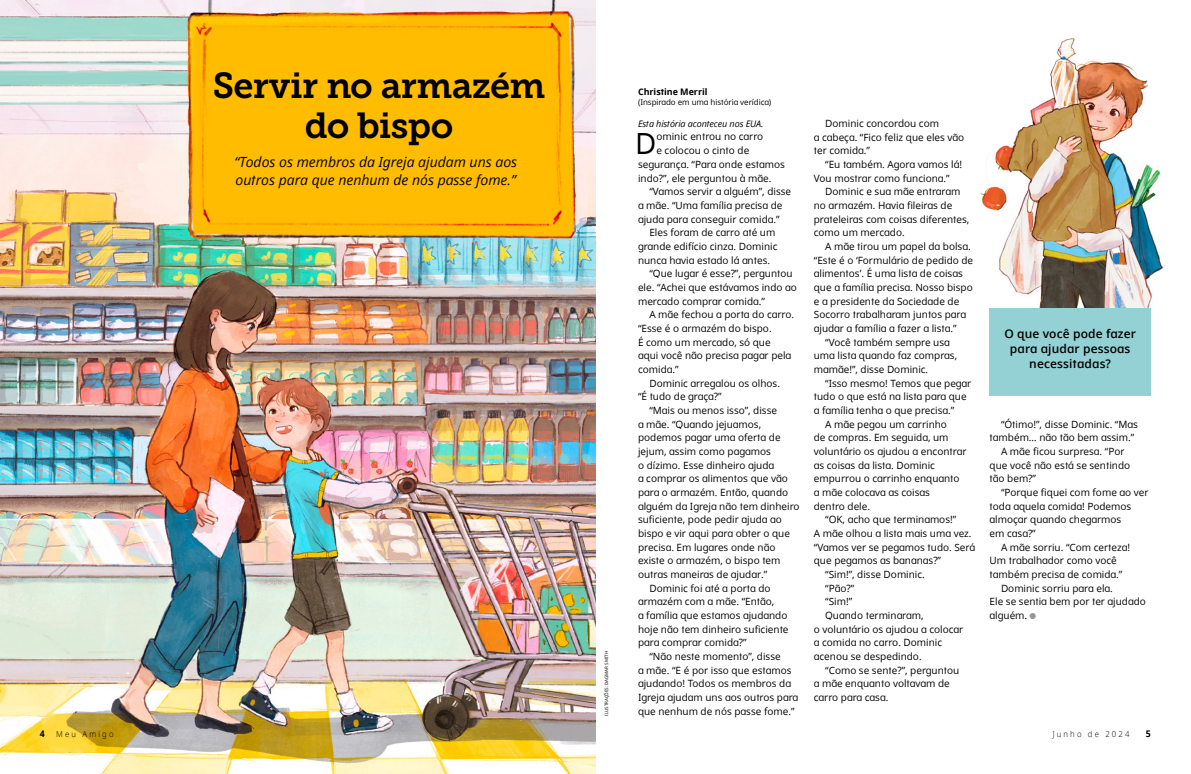
<style>
.page{position:relative;width:1191px;height:774px;background:#fff}
.page>*{position:absolute;margin:0;border:0;box-sizing:border-box;transform-origin:0 0}
.h1_MUSEO_title{font:36px/40px "Museo Slablds Lat 700";letter-spacing:-.02em;color:#000;text-align:center}
.p1_first{font:29.1px "Dots Solidlds Lat";color:#000}
.t1{font:italic 14px/18px "Dots Solidlds Lat";color:#000}
.p1_aside_info_first__literacy_prompt{font:600 12px/15px "Dots Solidlds Lat";letter-spacing:.01em;color:#000;text-align:center}
.p1{font:10px/13.7px "Dots Solidlds Lat";color:#000}
.p1_first-2{font:10px "Dots Solidlds Lat";color:#000}
.t2{font:700 9.2px "Dots Solidlds Lat";color:#000;scale:.95 1}
.p1_bio{font:italic 9px "Dots Solidlds Lat";letter-spacing:-.01em;color:#000}
.p1_author-name{font:700 9px "Dots Solidlds Lat";letter-spacing:-.005em;color:#000}
.t3{font:300 8.2px "Dots Solidlds Lat";letter-spacing:.28em;color:#000;scale:.95 1}
.p1_author-role{font:8px "Dots Solidlds Lat";letter-spacing:-.005em;color:#000}
.t4{font:4.5px "Dots Solidlds Lat";color:#000}
.s1{font-family:"Ding P Ilds Dpi";font-size:8.5px;color:#969798}
</style>
<div class="page">
<img style="left:980px;top:37px;width:183px;height:271px">
<img style="left:0;top:0;width:595px;height:774px">
<div style="left:989px;top:308px;width:162px;height:87px;background:#93d1d4"></div>
<p class="h1_MUSEO_title" style="left:213px;top:64px;width:334px">Servir no armazém do bispo</p>
<p class="t1" style="left:234px;top:153px;width:284px">“Todos os membros da Igreja ajudam uns aos outros para que nenhum de nós passe fome.”</p>
<p class="t4" style="left:603px;top:716px;width:67px;rotate:-90deg">ILUSTRAÇÕES: DAGMAR SMITH</p>
<p class="p1_author-name" style="left:638px;top:85px;width:71px">Christine Merril</p>
<p class="p1_author-role" style="left:638px;top:96px;width:135px">(Inspirado em uma história verídica)</p>
<p class="p1_bio" style="left:638px;top:117px;width:127px">Esta história aconteceu nos EUA.</p>
<p class="p1_first" style="left:635px;top:122px;width:23px">D</p>
<p class="p1_first-2" style="left:656px;top:130px;width:108px">ominic entrou no carro</p>
<p class="p1_first-2" style="left:656px;top:143px;width:94px">e colocou o cinto de</p>
<p class="p1_first-2" style="left:638px;top:157px;width:148px">segurança. “Para onde estamos</p>
<p class="p1_first-2" style="left:638px;top:171px;width:135px">indo?”, ele perguntou à mãe.</p>
<p class="p1" style="left:638px;top:185px;width:155px;text-indent:11px">“Vamos servir a alguém”, disse a mãe. “Uma família precisa de ajuda para conseguir comida.”</p>
<p class="p1" style="left:638px;top:226px;width:141px;text-indent:11px">Eles foram de carro até um grande edifício cinza. Dominic nunca havia estado lá antes.</p>
<p class="p1" style="left:638px;top:267px;width:160px;text-indent:11px">“Que lugar é esse?”, perguntou ele. “Achei que estávamos indo ao mercado comprar comida.”</p>
<p class="p1" style="left:638px;top:308px;width:158px;text-indent:11px">A mãe fechou a porta do carro. “Esse é o armazém do bispo.<br>É como um mercado, só que<br>aqui você não precisa pagar pela comida.”</p>
<p class="p1" style="left:638px;top:376px;width:144px;text-indent:11px">Dominic arregalou os olhos. “É tudo de graça?”</p>
<p class="p1" style="left:638px;top:403px;width:163px;text-indent:11px">“Mais ou menos isso”, disse<br>a mãe. “Quando jejuamos, podemos pagar uma oferta de jejum, assim como pagamos<br>o dízimo. Esse dinheiro ajuda<br>a comprar os alimentos que vão para o armazém. Então, quando alguém da Igreja não tem dinheiro suficiente, pode pedir ajuda ao bispo e vir aqui para obter o que precisa. Em lugares onde não existe o armazém, o bispo tem outras maneiras de ajudar.”</p>
<p class="p1" style="left:638px;top:581px;width:152px;text-indent:11px">Dominic foi até a porta do armazém com a mãe. “Então,<br>a família que estamos ajudando hoje não tem dinheiro suficiente para comprar comida?”</p>
<p class="p1" style="left:638px;top:650px;width:162px;text-indent:11px">“Não neste momento”, disse<br>a mãe. “E é por isso que estamos ajudando! Todos os membros da<br>Igreja ajudam uns aos outros para que nenhum de nós passe fome.”</p>
<p class="p1" style="left:814px;top:116px;width:152px;text-indent:11px">Dominic concordou com<br>a cabeça. “Fico feliz que eles vão ter comida.”</p>
<p class="p1" style="left:814px;top:157px;width:150px;text-indent:11px">“Eu também. Agora vamos lá!<br>Vou mostrar como funciona.”</p>
<p class="p1" style="left:814px;top:185px;width:157px;text-indent:11px">Dominic e sua mãe entraram no armazém. Havia fileiras de prateleiras com coisas diferentes, como um mercado.</p>
<p class="p1" style="left:814px;top:239px;width:161px;text-indent:11px">A mãe tirou um papel da bolsa. “Este é o ‘Formulário de pedido de alimentos’. É uma lista de coisas que a família precisa. Nosso bispo e a presidente da Sociedade de<br>Socorro trabalharam juntos para ajudar a família a fazer a lista.”</p>
<p class="p1" style="left:814px;top:335px;width:145px;text-indent:11px">“Você também sempre usa uma lista quando faz compras, mamãe!”, disse Dominic.</p>
<p class="p1" style="left:814px;top:376px;width:159px;text-indent:11px">“Isso mesmo! Temos que pegar tudo o que está na lista para que a família tenha o que precisa.”</p>
<p class="p1" style="left:814px;top:417px;width:154px;text-indent:11px">A mãe pegou um carrinho<br>de compras. Em seguida, um voluntário os ajudou a encontrar as coisas da lista. Dominic empurrou o carrinho enquanto a mãe colocava as coisas<br>dentro dele.</p>
<p class="p1" style="left:814px;top:513px;width:163px;text-indent:11px">“OK, acho que terminamos!”<br>A mãe olhou a lista mais uma vez. “Vamos ver se pegamos tudo. Será que pegamos as bananas?”</p>
<p class="p1" style="left:825px;top:568px;width:101px">“Sim!”, disse Dominic.</p>
<p class="p1" style="left:825px;top:581px;width:31px">“Pão?”</p>
<p class="p1" style="left:825px;top:595px;width:28px">“Sim!”</p>
<p class="p1" style="left:814px;top:609px;width:151px;text-indent:11px">Quando terminaram,<br>o voluntário os ajudou a colocar a comida no carro. Dominic acenou se despedindo.</p>
<p class="p1" style="left:814px;top:663px;width:147px;text-indent:11px">“Como se sente?”, perguntou a mãe enquanto voltavam de carro para casa.</p>
<p class="p1_aside_info_first__literacy_prompt" style="left:1004px;top:327px;width:133px">O que você pode fazer para ajudar pessoas necessitadas?</p>
<p class="p1" style="left:989px;top:417px;width:150px;text-indent:11px">“Ótimo!”, disse Dominic. “Mas também… não tão bem assim.”</p>
<p class="p1" style="left:989px;top:445px;width:142px;text-indent:11px">A mãe ficou surpresa. “Por que você não está se sentindo tão bem?”</p>
<p class="p1" style="left:989px;top:486px;width:160px;text-indent:11px">“Porque fiquei com fome ao ver toda aquela comida! Podemos almoçar quando chegarmos<br>em casa?”</p>
<p class="p1" style="left:989px;top:540px;width:142px;text-indent:11px">A mãe sorriu. “Com certeza!<br>Um trabalhador como você também precisa de comida.”</p>
<p class="p1" style="left:989px;top:581px;width:158px;text-indent:11px">Dominic sorriu para ela.<br>Ele se sentia bem por ter ajudado alguém. <span class="s1">●</span></p>
<p class="t2" style="left:40px;top:727px;width:7px">4</p>
<p class="t3" style="left:56px;top:728px;width:62px">Meu Amigo</p>
<p class="t3" style="left:1052px;top:728px;width:82px">Junho de 2024</p>
<p class="t2" style="left:1146px;top:727px;width:7px">5</p>
</div>
